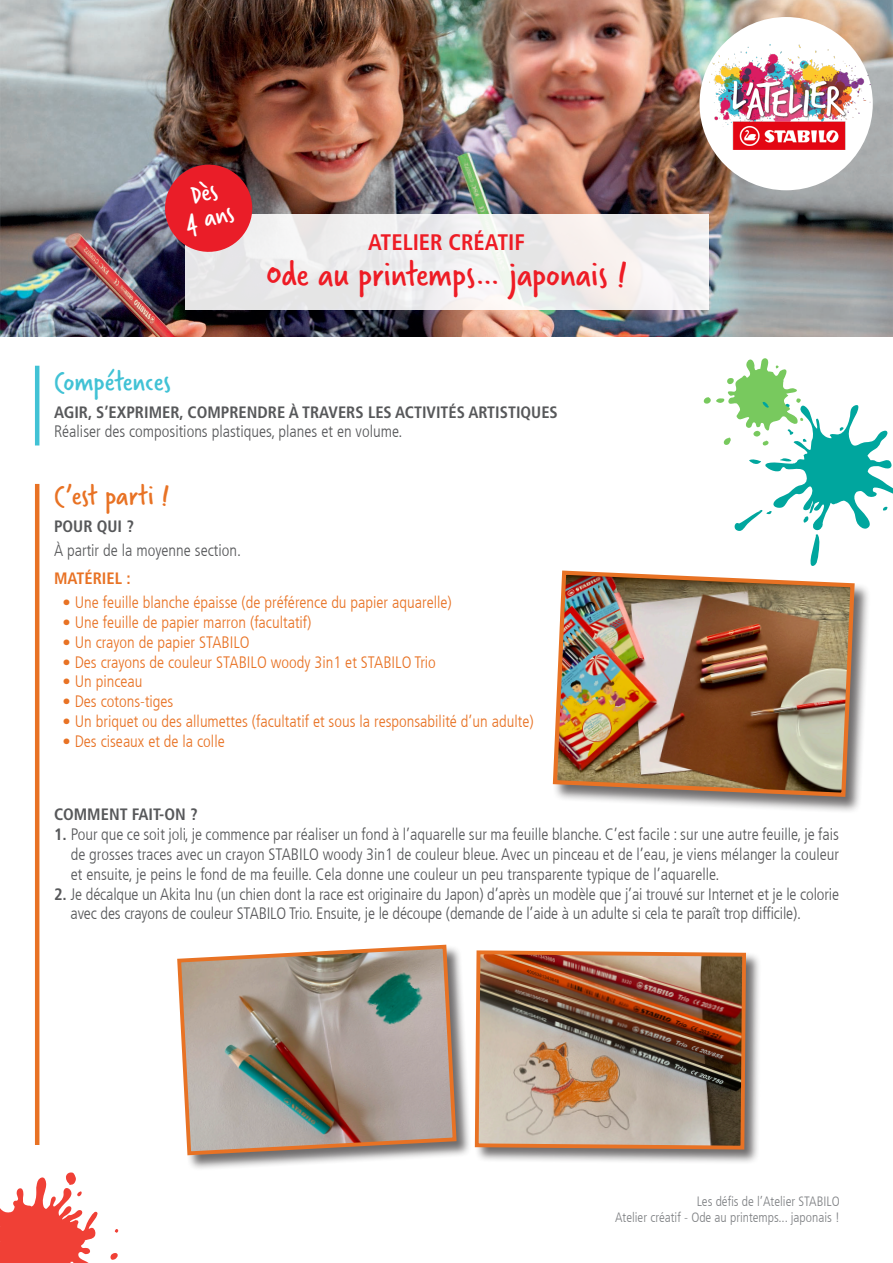
<style>
.page{position:relative;width:893px;height:1263px;background:#fff}
.page>*{position:absolute;margin:0;border:0;box-sizing:border-box;transform-origin:0 0}
.t1{font:37.5px "Verveine Corp";color:#ee1c25}
.t2{font:30px "Verveine Corp";color:#41c2d5}
.t3{font:30px "Verveine Corp";color:#e87224}
.t4{font:28.5px "Verveine Corp";color:#fff}
.t5{font:700 condensed 22.5px "Frutiger LT Com";color:#ee1c25}
.t6{font:300 condensed 16.5px/19.8px "Frutiger LT Com";letter-spacing:-.01em;color:#57585a;text-align:justify}
.t7{font:300 condensed 16.5px "Frutiger LT Com";color:#e87224}
.t8{font:700 condensed 16.5px "Frutiger LT Com";color:#57585a}
.t9{font:700 condensed 16.5px "Frutiger LT Com";color:#e87224}
.t10{font:300 condensed 13.5px "Frutiger LT Com";color:#808285}
.s1{font-weight:700}
</style>
<div class="page">
<img style="left:0;top:0;width:893px;height:336px">
<div style="left:185px;top:214px;width:523px;height:95px;background:#eeeded"></div>
<div style="left:699px;top:17px;width:174px;height:173px;background:#fff;border-radius:50%"></div>
<img style="left:710px;top:45px;width:161px;height:105px">
<hr style="left:35px;top:366px;width:4px;height:79px;background:#41c2d5">
<svg style="left:703px;top:358px;width:190px;height:208px"></svg>
<svg style="left:114px;top:1229px;width:4px;height:4px"></svg>
<svg style="left:110px;top:1253px;width:8px;height:7px"></svg>
<svg style="left:0;top:1172px;width:98px;height:91px"></svg>
<hr style="left:35px;top:484px;width:4px;height:661px;background:#e87224">
<div style="left:553px;top:571px;width:318px;height:243px;background:#231f20;opacity:.65"></div>
<img style="left:552px;top:570px;width:305px;height:229px">
<div style="left:177px;top:944px;width:295px;height:227px;background:#231f20;opacity:.65"></div>
<svg style="left:177px;top:944px;width:282px;height:213px;background:#a89a8d"></svg>
<div style="left:475px;top:950px;width:287px;height:215px;background:#231f20;opacity:.65"></div>
<img style="left:474px;top:950px;width:274px;height:201px">
<svg style="left:161px;top:160px;width:96px;height:96px;background:#c33e48"></svg>
<p class="t4" style="left:181px;top:204px;width:50px;rotate:-13deg">4 ans</p>
<p class="t2" style="left:54px;top:361px;width:118px">Compétences</p>
<p class="t5" style="left:368px;top:228px;width:158px">ATELIER CRÉATIF</p>
<p class="t1" style="left:266px;top:249px;width:362px">Ode au printemps… japonais !</p>
<p class="t8" style="left:54px;top:402px;width:505px">AGIR, S’EXPRIMER, COMPRENDRE À TRAVERS LES ACTIVITÉS ARTISTIQUES</p>
<p class="t6" style="left:54px;top:421px;width:350px">Réaliser des compositions plastiques, planes et en volume.</p>
<p class="t3" style="left:54px;top:475px;width:117px">C’est parti !</p>
<p class="t8" style="left:54px;top:516px;width:82px">POUR QUI ?</p>
<p class="t6" style="left:54px;top:540px;width:188px">À partir de la moyenne section.</p>
<p class="t9" style="left:54px;top:568px;width:78px">MATÉRIEL :</p>
<p class="t7" style="left:63px;top:592px;width:391px">• Une feuille blanche épaisse (de préférence du papier aquarelle)</p>
<p class="t7" style="left:63px;top:612px;width:250px">• Une feuille de papier marron (facultatif)</p>
<p class="t7" style="left:63px;top:632px;width:189px">• Un crayon de papier STABILO</p>
<p class="t7" style="left:63px;top:652px;width:375px">• Des crayons de couleur STABILO woody 3in1 et STABILO Trio</p>
<p class="t7" style="left:63px;top:671px;width:82px">• Un pinceau</p>
<p class="t7" style="left:63px;top:691px;width:112px">• Des cotons-tiges</p>
<p class="t7" style="left:63px;top:711px;width:473px">• Un briquet ou des allumettes (facultatif et sous la responsabilité d’un adulte)</p>
<p class="t7" style="left:63px;top:731px;width:164px">• Des ciseaux et de la colle</p>
<p class="t8" style="left:54px;top:804px;width:145px">COMMENT FAIT-ON ?</p>
<p class="t6" style="left:71px;top:824px;width:770px;text-indent:-17px"><span class="s1">1.</span> Pour que ce soit joli, je commence par réaliser un fond à l’aquarelle sur ma feuille blanche. C’est facile : sur une autre feuille, je fais de grosses traces avec un crayon STABILO woody 3in1 de couleur bleue. Avec un pinceau et de l’eau, je viens mélanger la couleur et ensuite, je peins le fond de ma feuille. Cela donne une couleur un peu transparente typique de l’aquarelle.</p>
<p class="t6" style="left:71px;top:884px;width:770px;text-indent:-17px"><span class="s1">2.</span> Je décalque un Akita Inu (un chien dont la race est originaire du Japon) d’après un modèle que j’ai trouvé sur Internet et je le colorie avec des crayons de couleur STABILO Trio. Ensuite, je le découpe (demande de l’aide à un adulte si cela te paraît trop difficile).</p>
<p class="t10" style="left:697px;top:1193px;width:145px">Les défis de l’Atelier STABILO</p>
<p class="t10" style="left:615px;top:1209px;width:226px">Atelier créatif - Ode au printemps... japonais !</p>
</div>
